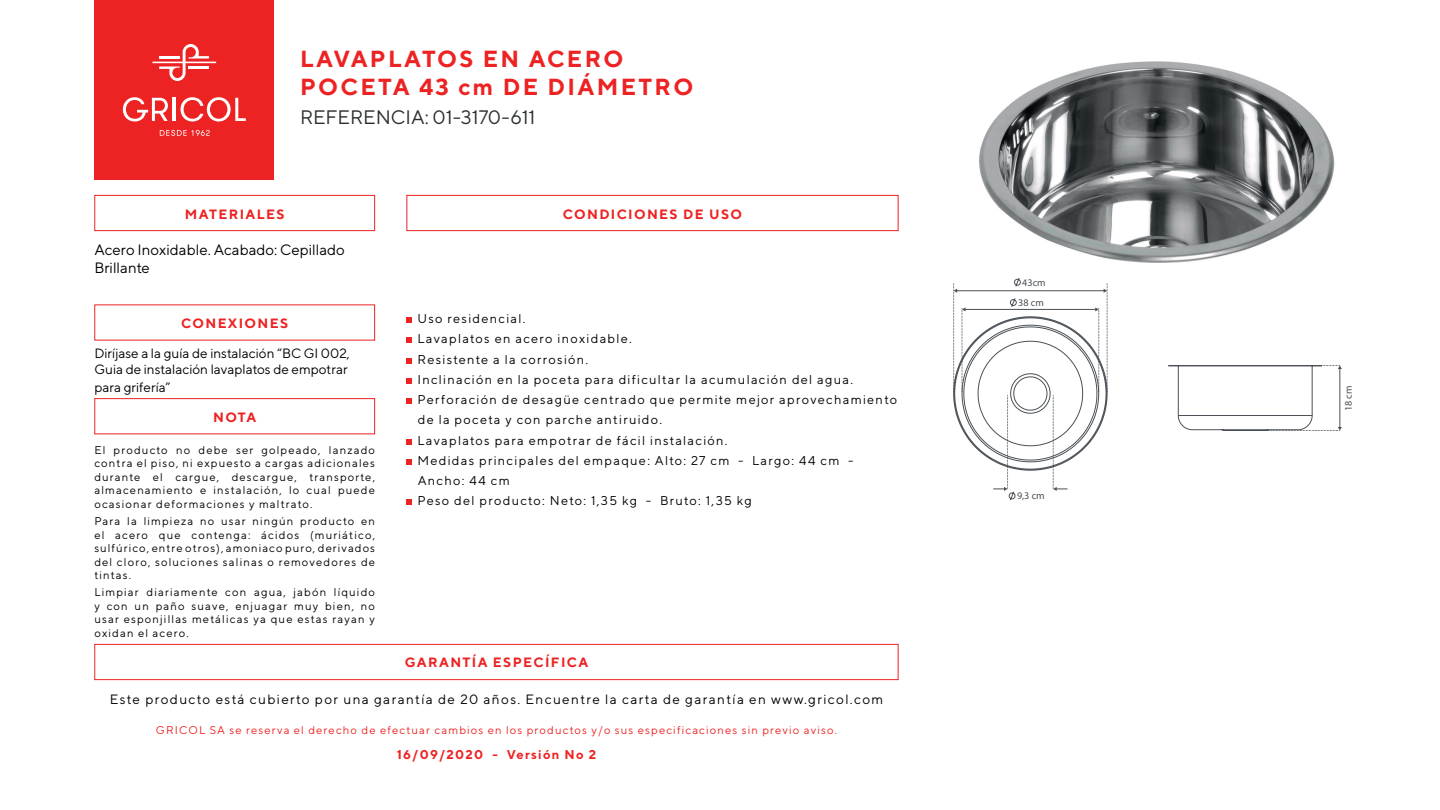
<style>
.page{position:relative;width:1440px;height:810px;background:#fff}
.page>*{position:absolute;margin:0;border:0;box-sizing:border-box;transform-origin:0 0}
.t1{font:700 23.25px/27.9px "TT Norms";letter-spacing:.1em;color:#ed2223}
.t2{font:19.5px "TT Norms";color:#292d2f}
.t3{font:15px/18px "TT Norms";color:#000001}
.t4{font:13.5px "TT Norms";letter-spacing:.1em;color:#000001}
.t5{font:13.5px/16.2px "TT Norms";color:#000001}
.t6{font:700 13.5px "TT Norms";letter-spacing:.1em;color:#ed2223}
.t7{font:12.75px/20.2px "TT Norms";letter-spacing:.1em;color:#000001}
.t8{font:700 12.75px "TT Norms";letter-spacing:.1em;color:#ed2223}
.t9{font:11.25px/13.5px "TT Norms";letter-spacing:.1em;color:#000001;text-align:justify}
.t10{font:11.25px "TT Norms";letter-spacing:.1em;color:#ed2323}
.t11{font:500 10.12px "GT Walsheim";color:#4a5055}
</style>
<div class="page">
<div style="left:94px;top:0;width:180px;height:180px;background:#ed2323"></div>
<svg style="left:152px;top:44px;width:64px;height:37px"></svg>
<svg style="left:123px;top:97px;width:45px;height:24px"></svg>
<hr style="left:173px;top:98px;width:3px;height:23px;background:#fff">
<svg style="left:181px;top:97px;width:65px;height:24px"></svg>
<svg style="left:160px;top:130px;width:50px;height:6px"></svg>
<div style="left:94px;top:195px;width:281px;height:36px;border:1px solid #ed2223"></div>
<div style="left:94px;top:644px;width:804px;height:36px;border:1px solid #ed2223"></div>
<div style="left:406px;top:195px;width:492px;height:36px;border:1px solid #ed2223"></div>
<div style="left:94px;top:398px;width:281px;height:36px;border:1px solid #ed2223"></div>
<svg style="left:1168px;top:365px;width:174px;height:66px"></svg>
<svg style="left:953px;top:278px;width:155px;height:223px"></svg>
<img style="left:979px;top:61px;width:356px;height:202px">
<svg style="left:406px;top:317px;width:6px;height:6px"></svg>
<svg style="left:406px;top:338px;width:6px;height:5px"></svg>
<svg style="left:406px;top:358px;width:6px;height:6px"></svg>
<svg style="left:406px;top:378px;width:6px;height:6px"></svg>
<svg style="left:406px;top:398px;width:6px;height:6px"></svg>
<svg style="left:406px;top:439px;width:6px;height:6px"></svg>
<svg style="left:406px;top:459px;width:6px;height:6px"></svg>
<svg style="left:406px;top:500px;width:6px;height:5px"></svg>
<h1 class="t1" style="left:300px;top:44px;width:395px">LAVAPLATOS EN ACERO<br>POCETA 43 cm DE DIÁMETRO</h1>
<h2 class="t2" style="left:300px;top:106px;width:237px">REFERENCIA: 01-3170-611</h2>
<p class="t6" style="left:185px;top:206px;width:101px">MATERIALES</p>
<p class="t6" style="left:563px;top:206px;width:181px">CONDICIONES DE USO</p>
<h3 class="t3" style="left:94px;top:240px;width:252px">Acero Inoxidable. Acabado: Cepillado<br>Brillante</h3>
<p class="t6" style="left:181px;top:315px;width:108px">CONEXIONES</p>
<p class="t5" style="left:94px;top:344px;width:257px">Diríjase a la guía de instalación “BC GI 002,<br>Guia de instalación lavaplatos de empotrar</p>
<p class="t5" style="left:94px;top:379px;width:78px">para grifería”</p>
<p class="t6" style="left:213px;top:409px;width:44px">NOTA</p>
<p class="t9" style="left:94px;top:443px;width:282px">El producto no debe ser golpeado, lanzado contra el piso, ni expuesto a cargas adicionales durante el cargue, descargue, transporte, almacenamiento e instalación, lo cual puede ocasionar deformaciones y maltrato.</p>
<p class="t9" style="left:94px;top:514px;width:282px">Para la limpieza no usar ningún producto en el acero que contenga: ácidos (muriático, sulfúrico, entre otros), amoniaco puro, derivados del cloro, soluciones salinas o removedores de tintas.</p>
<p class="t9" style="left:94px;top:585px;width:282px">Limpiar diariamente con agua, jabón líquido y con un paño suave, enjuagar muy bien, no usar esponjillas metálicas ya que estas rayan y oxidan el acero.</p>
<p class="t7" style="left:417px;top:308px;width:481px">Uso residencial.<br>Lavaplatos en acero inoxidable.<br>Resistente a la corrosión.<br>Inclinación en la poceta para dificultar la acumulación del agua.<br>Perforación de desagüe centrado que permite mejor aprovechamiento de la poceta y con parche antiruido.<br>Lavaplatos para empotrar de fácil instalación.<br>Medidas principales del empaque: Alto: 27 cm - Largo: 44 cm - Ancho: 44 cm<br>Peso del producto: Neto: 1,35 kg - Bruto: 1,35 kg</p>
<p class="t6" style="left:405px;top:654px;width:185px">GARANTÍA ESPECÍFICA</p>
<p class="t4" style="left:110px;top:691px;width:775px">Este producto está cubierto por una garantía de 20 años. Encuentre la carta de garantía en www.gricol.com</p>
<p class="t10" style="left:156px;top:723px;width:683px">GRICOL SA se reserva el derecho de efectuar cambios en los productos y/o sus especificaciones sin previo aviso.</p>
<p class="t8" style="left:397px;top:747px;width:201px">16/09/2020 - Versión No 2</p>
<p class="t11" style="left:1022px;top:276px;width:25px">43cm</p>
<p class="t11" style="left:1018px;top:296px;width:27px">38 cm</p>
<p class="t11" style="left:1017px;top:490px;width:29px">9,3 cm</p>
<p class="t11" style="left:1342px;top:411px;width:27px;rotate:-90deg">18 cm</p>
</div>
